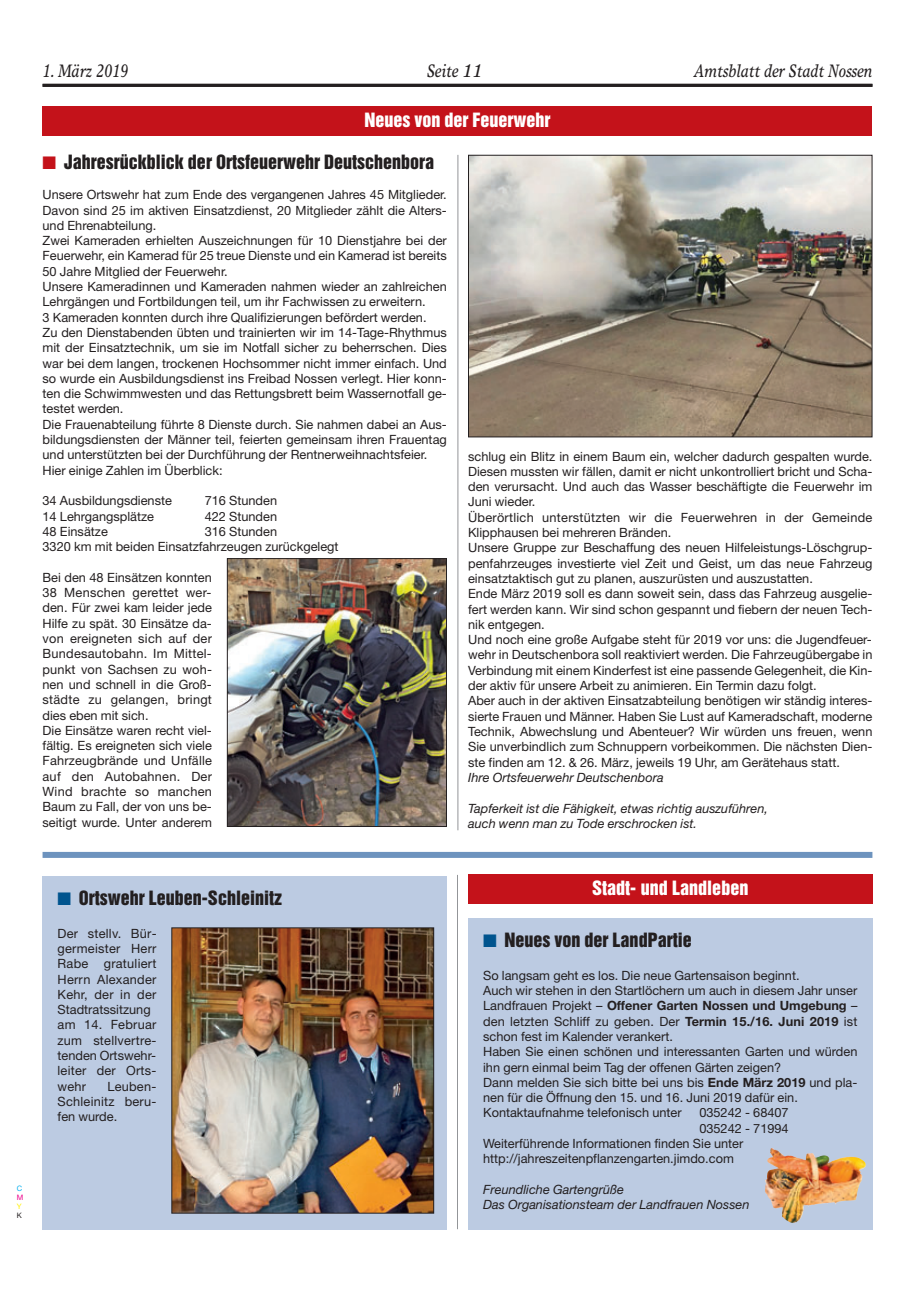
<style>
.page{position:relative;width:915px;height:1293px;background:#fff}
.page>*{position:absolute;margin:0;border:0;box-sizing:border-box;transform-origin:0 0}
.t1{font:18px "Helvetica Inserat";color:#231f20}
.t2{font:italic 18px "Times Europa";color:#231f20;scale:.8 1}
.t3{font:18px "Helvetica Inserat";color:#fff}
.t4{font:12.75px/15.3px "Helvetica Neue";color:#231f20}
.t5{font:italic 12.75px/15.3px "Helvetica Neue";color:#231f20}
.t6{font:12.75px/15.3px "Helvetica Neue";letter-spacing:.02em;color:#231f20}
.t7{font:7.5px "Helvetica Neue";color:#00aeef}
.t8{font:7.5px "Helvetica Neue";color:#ed028c}
.t9{font:7.5px "Helvetica Neue";color:#fff101}
.t10{font:7.5px "Helvetica Neue";color:#231f20}
.s1{color:#c4121a}
.s2{color:#00548e}
.s3{font-weight:700}
</style>
<div class="page">
<div style="left:43px;top:876px;width:403px;height:353px;background:#bccbe2"></div>
<hr style="left:43px;top:84px;width:829px;height:3px;background:#231f20">
<div style="left:43px;top:106px;width:829px;height:30px;background:#c4121a"></div>
<img style="left:470px;top:157px;width:400px;height:278px">
<div style="left:468px;top:155px;width:404px;height:282px;border:1px solid #231f20"></div>
<img style="left:229px;top:560px;width:215px;height:265px">
<div style="left:227px;top:558px;width:219px;height:269px;border:1px solid #231f20"></div>
<hr style="left:457px;top:155px;width:1px;height:675px;background:#939598">
<div style="left:43px;top:852px;width:829px;height:6px;background:#6d93be"></div>
<img style="left:173px;top:929px;width:259px;height:282px">
<div style="left:171px;top:927px;width:263px;height:286px;border:1px solid #231f20"></div>
<div style="left:468px;top:918px;width:404px;height:311px;background:#bccbe2"></div>
<div style="left:468px;top:874px;width:404px;height:30px;background:#c4121a"></div>
<img style="left:765px;top:1148px;width:13px;height:60px">
<hr style="left:457px;top:875px;width:1px;height:354px;background:#939598">
<h1 class="t2" style="left:43px;top:60px;width:109px">1. März 2019</h1>
<h1 class="t2" style="left:426px;top:60px;width:71px">Seite 11</h1>
<h1 class="t2" style="left:694px;top:60px;width:224px">Amtsblatt der Stadt Nossen</h1>
<h1 class="t3" style="left:364px;top:110px;width:188px">Neues von der Feuerwehr</h1>
<h1 class="t1" style="left:43px;top:151px;width:393px"><span class="s1">■</span> Jahresrückblick der Ortsfeuerwehr Deutschenbora</h1>
<p class="t4" style="left:43px;top:187px;width:405px">Unsere Ortswehr hat zum Ende des vergangenen Jahres 45 Mitglieder.<br>Davon sind 25 im aktiven Einsatzdienst, 20 Mitglieder zählt die Alters&shy;und Ehrenabteilung.<br>Zwei Kameraden erhielten Auszeichnungen für 10 Dienstjahre bei der Feuerwehr, ein Kamerad für 25 treue Dienste und ein Kamerad ist bereits 50 Jahre Mitglied der Feuerwehr.<br>Unsere Kameradinnen und Kameraden nahmen wieder an zahlreichen Lehrgängen und Fortbildungen teil, um ihr Fachwissen zu erweitern.<br>3 Kameraden konnten durch ihre Qualifizierungen befördert werden.<br>Zu den Dienstabenden übten und trainierten wir im 14-Tage-Rhythmus mit der Einsatztechnik, um sie im Notfall sicher zu beherrschen. Dies war bei dem langen, trockenen Hochsommer nicht immer einfach. Und so wurde ein Ausbildungsdienst ins Freibad Nossen verlegt. Hier konn&shy;ten die Schwimmwesten und das Rettungsbrett beim Wassernotfall ge&shy;testet werden.<br>Die Frauenabteilung führte 8 Dienste durch. Sie nahmen dabei an Aus&shy;bildungsdiensten der Männer teil, feierten gemeinsam ihren Frauentag und unterstützten bei der Durchführung der Rentnerweihnachtsfeier.<br>Hier einige Zahlen im Überblick:</p>
<p class="t4" style="left:43px;top:493px;width:131px">34 Ausbildungsdienste</p>
<p class="t4" style="left:205px;top:493px;width:74px">716 Stunden</p>
<p class="t4" style="left:43px;top:508px;width:113px">14 Lehrgangsplätze</p>
<p class="t4" style="left:205px;top:508px;width:74px">422 Stunden</p>
<p class="t4" style="left:43px;top:523px;width:67px">48 Einsätze</p>
<p class="t4" style="left:43px;top:523px;width:297px;text-indent:162px">316 Stunden<br>3320 km mit beiden Einsatzfahrzeugen zurückgelegt</p>
<p class="t4" style="left:43px;top:569px;width:171px">Bei den 48 Einsätzen konnten<br>38 Menschen gerettet wer&shy;den. Für zwei kam leider jede<br>Hilfe zu spät. 30 Einsätze da&shy;von ereigneten sich auf der<br>Bundesautobahn. Im Mittel&shy;punkt von Sachsen zu woh&shy;nen und schnell in die Groß&shy;städte zu gelangen, bringt dies eben mit sich.<br>Die Einsätze waren recht viel&shy;fältig. Es ereigneten sich viele<br>Fahrzeugbrände und Unfälle auf den Autobahnen. Der<br>Wind brachte so manchen<br>Baum zu Fall, der von uns be&shy;seitigt wurde. Unter anderem</p>
<p class="t4" style="left:468px;top:448px;width:405px">schlug ein Blitz in einem Baum ein, welcher dadurch gespalten wurde.<br>Diesen mussten wir fällen, damit er nicht unkontrolliert bricht und Scha&shy;den verursacht. Und auch das Wasser beschäftigte die Feuerwehr im Juni wieder.<br>Überörtlich unterstützten wir die Feuerwehren in der Gemeinde Klipphausen bei mehreren Bränden.<br>Unsere Gruppe zur Beschaffung des neuen Hilfeleistungs-Löschgrup&shy;penfahrzeuges investierte viel Zeit und Geist, um das neue Fahrzeug einsatztaktisch gut zu planen, auszurüsten und auszustatten.<br>Ende März 2019 soll es dann soweit sein, dass das Fahrzeug ausgelie&shy;fert werden kann. Wir sind schon gespannt und fiebern der neuen Tech&shy;nik entgegen.<br>Und noch eine große Aufgabe steht für 2019 vor uns: die Jugendfeuer&shy;wehr in Deutschenbora soll reaktiviert werden. Die Fahrzeugübergabe in Verbindung mit einem Kinderfest ist eine passende Gelegenheit, die Kin&shy;der aktiv für unsere Arbeit zu animieren. Ein Termin dazu folgt.<br>Aber auch in der aktiven Einsatzabteilung benötigen wir ständig interes&shy;sierte Frauen und Männer. Haben Sie Lust auf Kameradschaft, moderne Technik, Abwechslung und Abenteuer? Wir würden uns freuen, wenn Sie unverbindlich zum Schnuppern vorbeikommen. Die nächsten Dien&shy;ste finden am 12. &amp; 26. März, jeweils 19 Uhr, am Gerätehaus statt.</p>
<p class="t5" style="left:468px;top:769px;width:197px">Ihre Ortsfeuerwehr Deutschenbora</p>
<p class="t5" style="left:468px;top:800px;width:301px">Tapferkeit ist die Fähigkeit, etwas richtig auszuführen, auch wenn man zu Tode erschrocken ist.</p>
<p class="t7" style="left:17px;top:1183px;width:7px">C</p>
<p class="t8" style="left:17px;top:1192px;width:8px">M</p>
<p class="t9" style="left:17px;top:1201px;width:6px">Y</p>
<p class="t10" style="left:17px;top:1210px;width:7px">K</p>
<h1 class="t1" style="left:58px;top:887px;width:226px"><span class="s2">■</span> Ortswehr Leuben-Schleinitz</h1>
<p class="t6" style="left:58px;top:925px;width:101px">Der stellv. Bür&shy;germeister Herr<br>Rabe gratuliert<br>Herrn Alexander<br>Kehr, der in der<br>Stadtratssitzung am 14. Februar zum stellvertre&shy;tenden Ortswehr&shy;leiter der Orts&shy;wehr</p>
<p class="t4" style="left:58px;top:1078px;width:100px;text-align:justify;text-indent:50px">Leuben-Schleinitz beru&shy;fen wurde.</p>
<h1 class="t3" style="left:592px;top:877px;width:158px">Stadt- und Landleben</h1>
<h1 class="t1" style="left:483px;top:929px;width:210px"><span class="s2">■</span> Neues von der LandPartie</h1>
<p class="t4" style="left:483px;top:967px;width:375px">So langsam geht es los. Die neue Gartensaison beginnt.<br>Auch wir stehen in den Startlöchern um auch in diesem Jahr unser Landfrauen Projekt – <span class="s3">Offener Garten Nossen und Umgebung</span> – den letzten Schliff zu geben. Der <span class="s3">Termin 15./16. Juni 2019</span> ist schon fest im Kalender verankert.<br>Haben Sie einen schönen und interessanten Garten und würden ihn gern einmal beim Tag der offenen Gärten zeigen?<br>Dann melden Sie sich bitte bei uns bis <span class="s3">Ende März 2019</span> und pla&shy;nen für die Öffnung den 15. und 16. Juni 2019 dafür ein.<br>Kontaktaufnahme telefonisch unter</p>
<p class="t4" style="left:699px;top:1105px;width:91px">035242 - 68407</p>
<p class="t4" style="left:699px;top:1120px;width:91px">035242 - 71994</p>
<p class="t4" style="left:483px;top:1135px;width:261px">Weiterführende Informationen finden Sie unter</p>
<p class="t4" style="left:483px;top:1151px;width:252px">http://jahreszeitenpflanzengarten.jimdo.com</p>
<p class="t5" style="left:483px;top:1181px;width:268px">Freundliche Gartengrüße<br>Das Organisationsteam der Landfrauen Nossen</p>
</div>
